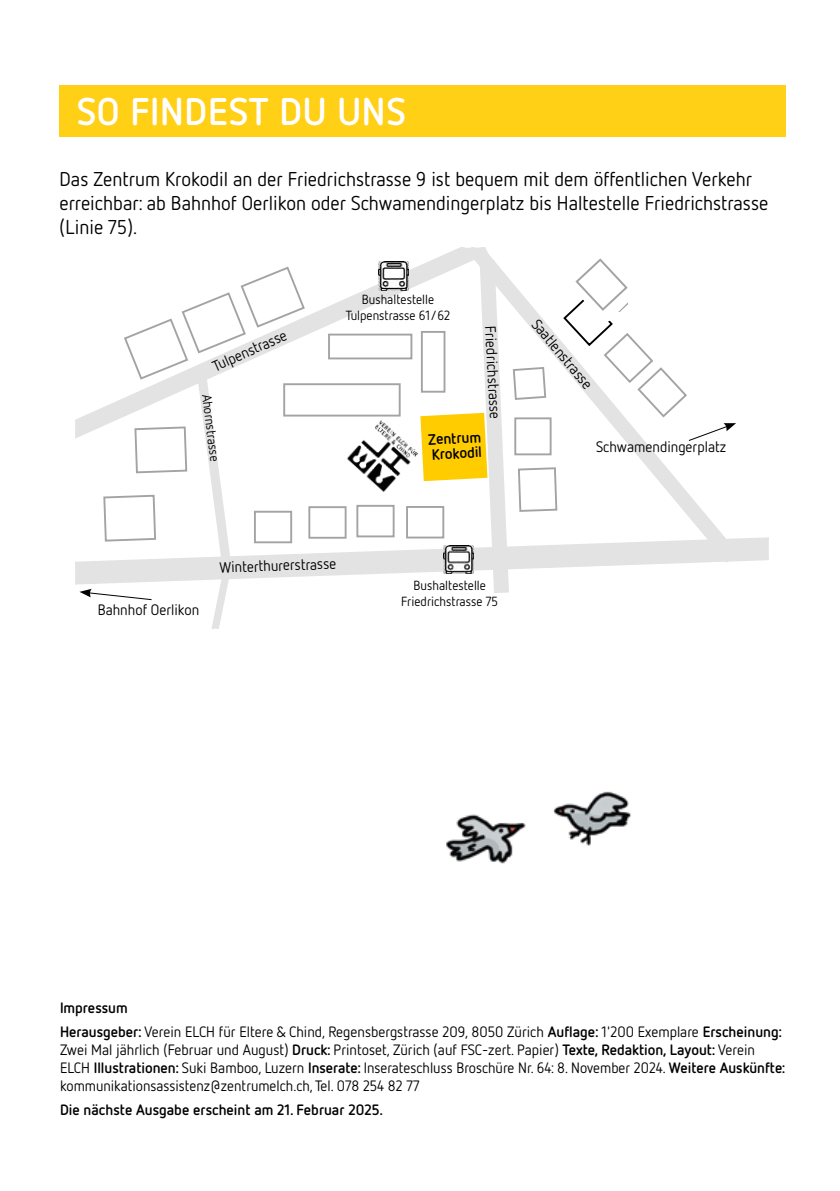
<style>
.page{position:relative;width:840px;height:1191px;background:#fff}
.page>*{position:absolute;margin:0;border:0;box-sizing:border-box;transform-origin:0 0}
.t1{font:700 38.4px "Netto OT";letter-spacing:.02em;color:#fff}
.t2{font:20px/24px "Netto OT";color:#000}
.t3{font:15.2px "Netto OT";color:#000}
.t4{font:700 15.2px/15.2px "Netto OT";color:#000}
.t5{font:15px/18px "Netto OT";color:#000}
.t6{font:700 15px "Netto OT";color:#000}
.t7{font:13.2px/15.8px "Netto OT";color:#000;text-align:center}
.s1{font-weight:700}
</style>
<div class="page">
<img style="left:446px;top:814px;width:80px;height:50px">
<img style="left:553px;top:791px;width:78px;height:55px">
<div style="left:60px;top:85px;width:725px;height:51px;background:#ffd015"></div>
<svg style="left:75px;top:247px;width:693px;height:382px"></svg>
<h1 class="t1" style="left:77px;top:87px;width:330px">SO FINDEST DU UNS</h1>
<h2 class="t2" style="left:60px;top:166px;width:710px">Das Zentrum Krokodil an der Friedrichstrasse 9 ist bequem mit dem öffentlichen Verkehr erreichbar: ab Bahnhof Oerlikon oder Schwamendingerplatz bis Haltestelle Friedrichstrasse (Linie 75).</h2>
<p class="t7" style="left:345px;top:291px;width:106px">Bushaltestelle<br>Tulpenstrasse 61/62</p>
<p class="t3" style="left:209px;top:358px;width:81px;rotate:-24deg">Tulpenstrasse</p>
<p class="t5" style="left:499px;top:325px;width:95px;rotate:87deg">Friedrichstrasse</p>
<p class="t5" style="left:541px;top:315px;width:87px;rotate:50deg">Saatlenstrasse</p>
<p class="t7" style="left:215px;top:393px;width:69px;rotate:83deg">Ahornstrasse</p>
<p class="t4" style="left:427px;top:431px;width:54px;rotate:-3deg">Zentrum<br>Krokodil</p>
<p class="t3" style="left:595px;top:437px;width:132px">Schwamendingerplatz</p>
<p class="t3" style="left:98px;top:600px;width:103px">Bahnhof Oerlikon</p>
<p class="t3" style="left:219px;top:558px;width:118px;rotate:-2deg">Winterthurerstrasse</p>
<p class="t7" style="left:401px;top:577px;width:98px">Bushaltestelle<br>Friedrichstrasse 75</p>
<p class="t5" style="left:60px;top:995px;width:722px;line-height:24px"><span class="s1">Impressum<br>Herausgeber:</span> Verein ELCH für Eltere &amp; Chind, Regensbergstrasse 209, 8050 Zürich <span class="s1">Auflage:</span> 1'200 Exemplare <span class="s1">Erscheinung:</span></p>
<p class="t5" style="left:60px;top:1040px;width:726px">Zwei Mal jährlich (Februar und August) <span class="s1">Druck:</span> Printoset, Zürich (auf FSC-zert. Papier) <span class="s1">Texte, Redaktion, Layout:</span> Verein<br>ELCH <span class="s1">Illustrationen:</span> Suki Bamboo, Luzern <span class="s1">Inserate:</span> Inserateschluss Broschüre Nr. 64: 8. November 2024. <span class="s1">Weitere Auskünfte: </span>kommunikationsassistenz@zentrumelch.ch, Tel. 078 254 82 77</p>
<p class="t6" style="left:60px;top:1100px;width:324px">Die nächste Ausgabe erscheint am 21. Februar 2025.</p>
</div>
